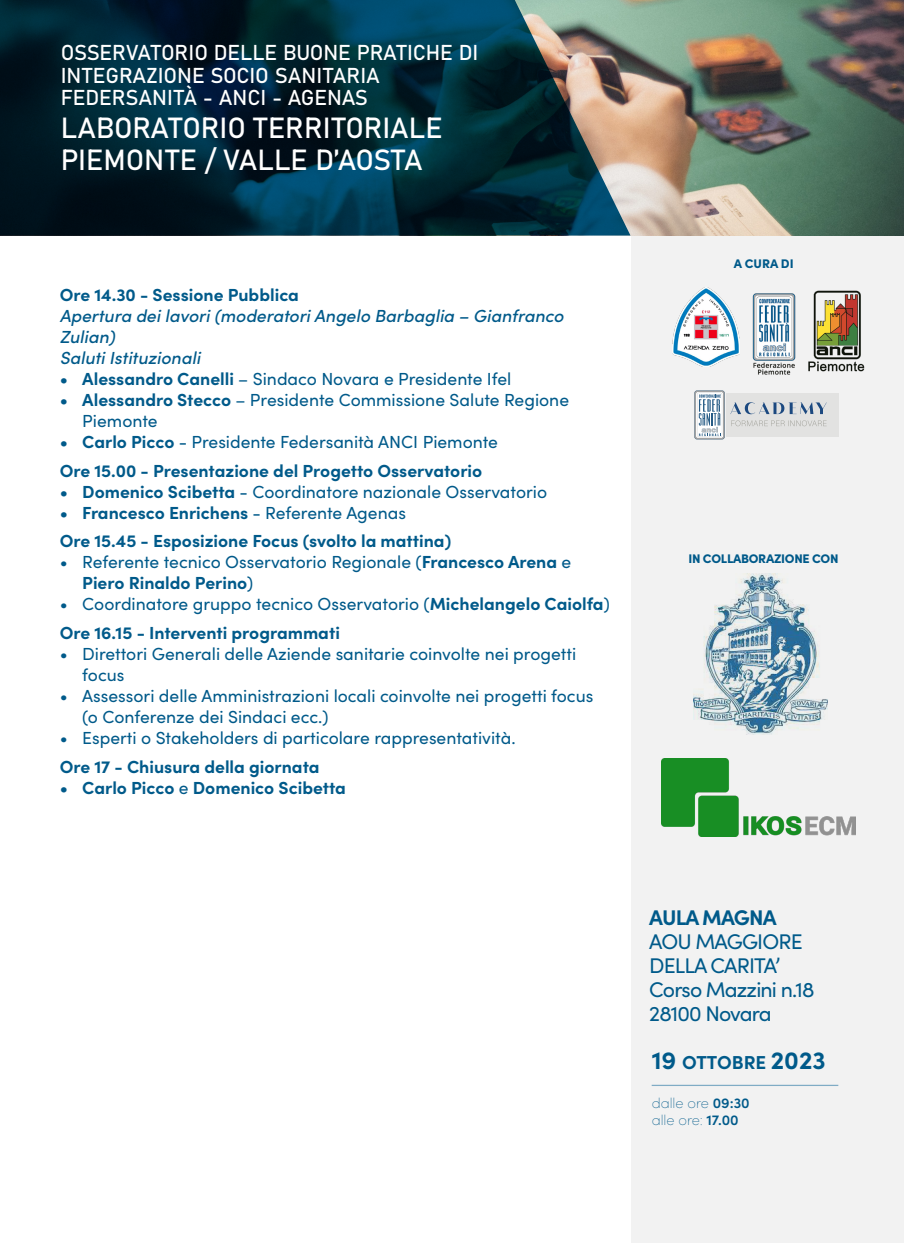
<style>
.page{position:relative;width:904px;height:1243px;background:#fff}
.page>*{position:absolute;margin:0;border:0;box-sizing:border-box;transform-origin:0 0}
.t1{font:28.75px/32.5px "Bahnschrift";color:#fff}
.t2{font:21.25px/22.5px "Bahnschrift";color:#fff}
.t3{font:21.25px/23.8px "Sofia Pro";letter-spacing:-.04em;color:#005a8a}
.t4{font:700 21.25px "Sofia Pro";letter-spacing:-.04em;color:#005a8a}
.t5{font:700 18.75px "Sofia Pro";color:#005a8a}
.t6{font:17.5px/21px "Sofia Pro";color:#005a8a}
.t7{font:700 17.5px/28.8px "Sofia Pro";color:#005a8a}
.t8{font:italic 500 17.5px/21px "Sofia Pro";color:#005a8a}
.t9{font:200 14.38px/17.2px "Sofia Pro";color:#005a8a}
.t10{font:900 12.5px "Sofia Pro";letter-spacing:-.025em;color:#005a8a}
.s1{font-weight:700}
.s2{font-weight:400}
.s3{font-size:25px}
.s4{font-weight:600}
</style>
<div class="page">
<div style="left:631px;top:72px;width:272px;height:1171px;background:#f2f2f2"></div>
<img style="left:630px;top:0;width:273px;height:235px">
<svg style="left:0;top:0;width:630px;height:235px;background:#10323e"></svg>
<hr style="left:652px;top:1084px;width:186px;height:2px;background:#80acc5">
<img style="left:694px;top:573px;width:133px;height:162px">
<img style="left:661px;top:758px;width:195px;height:78px">
<div style="left:726px;top:393px;width:112px;height:44px;background:#e2e2e1"></div>
<svg style="left:730px;top:402px;width:96px;height:12px"></svg>
<svg style="left:731px;top:420px;width:95px;height:6px"></svg>
<svg style="left:694px;top:391px;width:30px;height:48px"></svg>
<img style="left:752px;top:293px;width:44px;height:82px">
<img style="left:672px;top:288px;width:67px;height:78px">
<img style="left:808px;top:290px;width:57px;height:82px">
<p class="t2" style="left:61px;top:40px;width:419px">OSSERVATORIO DELLE BUONE PRATICHE DI<br>INTEGRAZIONE SOCIO SANITARIA<br>FEDERSANITÀ - ANCI - AGENAS</p>
<h1 class="t1" style="left:61px;top:109px;width:383px">LABORATORIO TERRITORIALE<br>PIEMONTE / VALLE D’AOSTA</h1>
<p class="t7" style="left:60px;top:279px;width:241px">Ore 14.30 - Sessione Pubblica</p>
<p class="t8" style="left:60px;top:304px;width:505px">Apertura dei lavori (moderatori Angelo Barbaglia – Gianfranco<br>Zulian)<br>Saluti Istituzionali</p>
<p class="t6" style="left:60px;top:367px;width:453px"><span class="s1">• Alessandro Canelli</span> – Sindaco Novara e Presidente Ifel</p>
<p class="t6" style="left:82px;top:388px;width:488px;text-indent:-23px"><span class="s1">• Alessandro Stecco</span> – Presidente Commissione Salute Regione<br>Piemonte</p>
<p class="t7" style="left:60px;top:426px;width:440px">• Carlo Picco <span class="s2">- Presidente Federsanità ANCI Piemonte<br></span>Ore 15.00 - Presentazione del Progetto Osservatorio</p>
<p class="t6" style="left:60px;top:480px;width:489px"><span class="s1">• Domenico Scibetta</span> - Coordinatore nazionale Osservatorio</p>
<p class="t7" style="left:60px;top:497px;width:393px">• Francesco Enrichens <span class="s2">- Referente Agenas<br></span>Ore 15.45 - Esposizione Focus (svolto la mattina)</p>
<p class="t6" style="left:82px;top:551px;width:490px;text-indent:-23px">• Referente tecnico Osservatorio Regionale (<span class="s1">Francesco Arena</span> e<br><span class="s1">Piero Rinaldo Perino</span>)</p>
<p class="t7" style="left:60px;top:588px;width:551px"><span class="s2">• Coordinatore gruppo tecnico Osservatorio (</span>Michelangelo Caiolfa<span class="s2">)<br></span>Ore 16.15 - Interventi programmati</p>
<p class="t6" style="left:82px;top:642px;width:495px;text-indent:-23px">• Direttori Generali delle Aziende sanitarie coinvolte nei progetti focus</p>
<p class="t6" style="left:82px;top:684px;width:513px;text-indent:-23px">• Assessori delle Amministrazioni locali coinvolte nei progetti focus (o Conferenze dei Sindaci ecc.)</p>
<p class="t6" style="left:60px;top:726px;width:457px">• Esperti o Stakeholders di particolare rappresentatività.</p>
<p class="t7" style="left:60px;top:751px;width:261px">Ore 17 - Chiusura della giornata</p>
<p class="t7" style="left:60px;top:772px;width:288px">• Carlo Picco <span class="s2">e</span> Domenico Scibetta</p>
<p class="t10" style="left:734px;top:254px;width:61px">A CURA DI</p>
<p class="t10" style="left:688px;top:549px;width:152px">IN COLLABORAZIONE CON</p>
<p class="t4" style="left:649px;top:901px;width:129px">AULA MAGNA</p>
<p class="t3" style="left:649px;top:929px;width:167px">AOU MAGGIORE<br>DELLA CARITA’<br>Corso Mazzini n.18<br>28100 Novara</p>
<p class="t5" style="left:652px;top:1048px;width:175px"><span class="s3">19</span> OTTOBRE <span class="s3">2023</span></p>
<p class="t9" style="left:652px;top:1093px;width:100px">dalle ore <span class="s4">09:30 </span>alle ore: <span class="s4">17.00</span></p>
</div>
